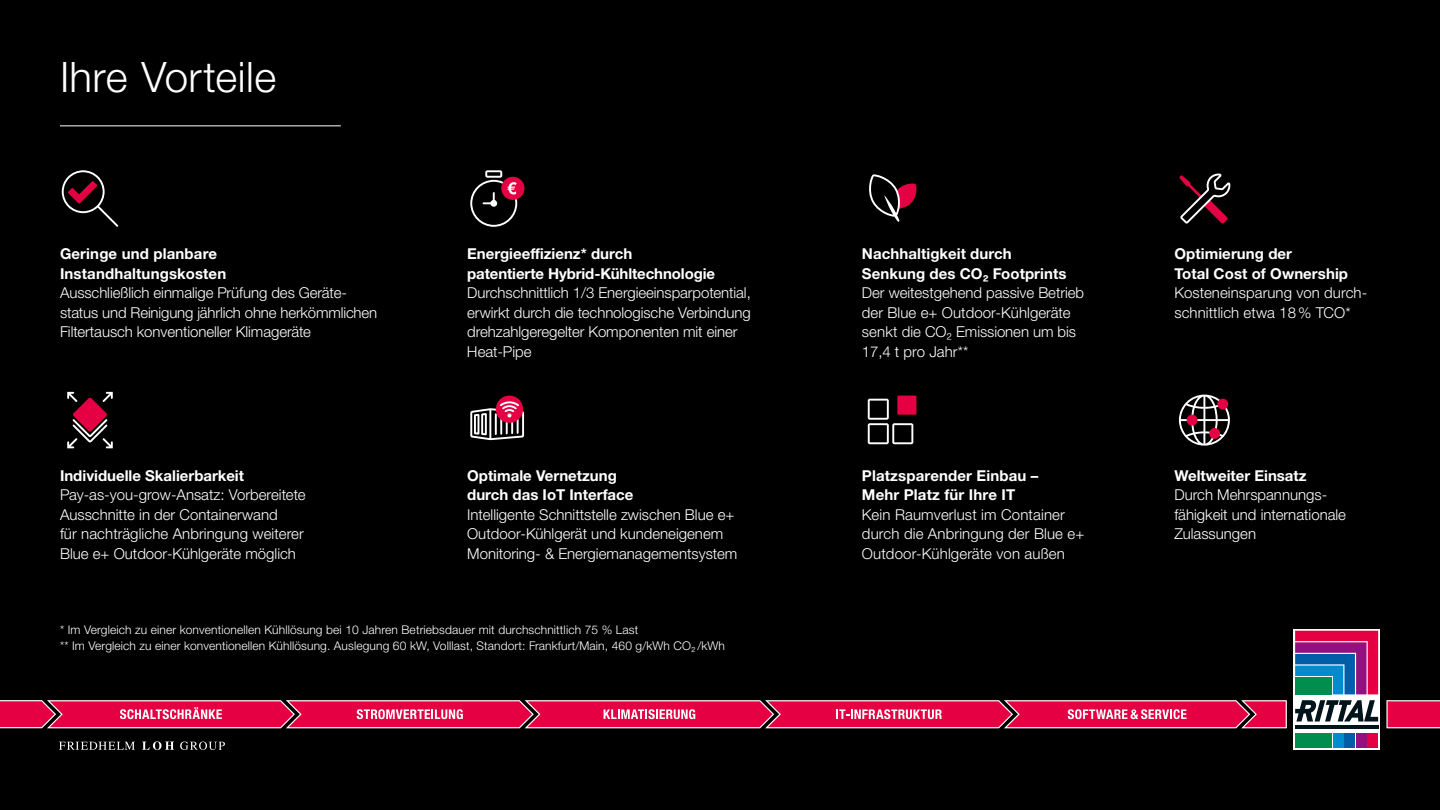
<style>
.page{position:relative;width:1440px;height:810px;background:#000}
.page>*{position:absolute;margin:0;border:0;box-sizing:border-box;transform-origin:0 0}
.t1{font:300 42px "Neue Helvetica For Rittal";letter-spacing:.01em;color:#fff}
.t2{font:300 15px/19.5px "Neue Helvetica For Rittal";color:#fff}
.t3{font:700 15px/19.5px "Neue Helvetica For Rittal";letter-spacing:.005em;color:#fff}
.t4{font:300 12px/15.8px "Neue Helvetica For Rittal";letter-spacing:.01em;color:#fff}
</style>
<div class="page">
<svg style="left:59px;top:741px;width:166px;height:9px"></svg>
<svg style="left:1293px;top:629px;width:87px;height:121px;background:#ebeaec"></svg>
<hr style="left:1295px;top:725px;width:83px;height:3px;background:#00131a">
<svg style="left:1295px;top:700px;width:83px;height:22px;background:#717b7f"></svg>
<div style="left:1295px;top:733px;width:37px;height:15px;background:#008e4f"></div>
<div style="left:1333px;top:733px;width:10px;height:15px;background:#008bd0"></div>
<div style="left:1344px;top:733px;width:11px;height:15px;background:#005ea8"></div>
<div style="left:1356px;top:733px;width:11px;height:15px;background:#93117e"></div>
<svg style="left:1295px;top:631px;width:83px;height:63px;background:#714c85"></svg>
<div style="left:1368px;top:733px;width:10px;height:15px;background:#e50043"></div>
<svg style="left:1386px;top:700px;width:54px;height:28px;background:#e31753"></svg>
<svg style="left:0;top:700px;width:1287px;height:28px;background:#e2285f"></svg>
<hr style="left:60px;top:125px;width:281px;height:1px;background:#fff">
<svg style="left:62px;top:170px;width:56px;height:57px"></svg>
<svg style="left:67px;top:392px;width:46px;height:56px"></svg>
<div style="left:897px;top:396px;width:19px;height:19px;background:#e40042"></div>
<svg style="left:868px;top:399px;width:45px;height:45px"></svg>
<svg style="left:869px;top:174px;width:48px;height:48px"></svg>
<svg style="left:1179px;top:173px;width:52px;height:51px"></svg>
<svg style="left:1179px;top:395px;width:51px;height:51px"></svg>
<div style="left:1217px;top:399px;width:11px;height:11px;background:#e40042;border-radius:50%"></div>
<div style="left:1187px;top:415px;width:11px;height:11px;background:#e40042;border-radius:50%"></div>
<div style="left:1209px;top:428px;width:11px;height:11px;background:#e40042;border-radius:50%"></div>
<div style="left:501px;top:177px;width:23px;height:23px;background:#e40042;border-radius:50%"></div>
<svg style="left:470px;top:170px;width:47px;height:57px"></svg>
<div style="left:496px;top:396px;width:27px;height:27px;background:#e50043;border-radius:50%"></div>
<svg style="left:470px;top:400px;width:55px;height:41px"></svg>
<h1 class="t1" style="left:60px;top:51px;width:218px">Ihre Vorteile</h1>
<p class="t3" style="left:60px;top:244px;width:168px">Geringe und planbare<br>Instandhaltungskosten</p>
<p class="t2" style="left:60px;top:283px;width:319px">Ausschließlich einmalige Prüfung des Geräte&shy;status und Reinigung jährlich ohne herkömmlichen<br>Filtertausch konventioneller Klimageräte</p>
<p class="t3" style="left:60px;top:466px;width:186px">Individuelle Skalierbarkeit</p>
<p class="t2" style="left:60px;top:485px;width:247px">Pay-as-you-grow-Ansatz: Vorbereitete Ausschnitte in der Containerwand<br>für nachträgliche Anbringung weiterer Blue e+ Outdoor-Kühlgeräte möglich</p>
<p class="t3" style="left:467px;top:244px;width:250px">Energieeffizienz* durch<br>patentierte Hybrid-Kühltechnologie</p>
<p class="t2" style="left:467px;top:283px;width:285px">Durchschnittlich 1/3 Energieeinsparpotential, erwirkt durch die technologische Verbindung drehzahlgeregelter Komponenten mit einer Heat-Pipe</p>
<p class="t3" style="left:467px;top:466px;width:168px">Optimale Vernetzung durch das IoT Interface</p>
<p class="t2" style="left:467px;top:505px;width:272px">Intelligente Schnittstelle zwischen Blue e+<br>Outdoor-Kühlgerät und kundeneigenem<br>Monitoring- &amp; Energiemanagementsystem</p>
<p class="t4" style="left:60px;top:622px;width:667px">* Im Vergleich zu einer konventionellen Kühllösung bei 10 Jahren Betriebsdauer mit durchschnittlich 75 % Last<br>** Im Vergleich zu einer konventionellen Kühllösung. Auslegung 60 kW, Volllast, Standort: Frankfurt/Main, 460 g/kWh CO₂/kWh</p>
<p class="t3" style="left:862px;top:244px;width:206px">Nachhaltigkeit durch<br>Senkung des CO₂ Footprints</p>
<p class="t2" style="left:862px;top:283px;width:224px">Der weitestgehend passive Betrieb der Blue e+ Outdoor-Kühlgeräte senkt die CO₂ Emissionen um bis<br>17,4 t pro Jahr**</p>
<p class="t3" style="left:862px;top:466px;width:178px">Platzsparender Einbau –<br>Mehr Platz für Ihre IT</p>
<p class="t2" style="left:862px;top:505px;width:224px">Kein Raumverlust im Container durch die Anbringung der Blue e+<br>Outdoor-Kühlgeräte von außen</p>
<p class="t3" style="left:1174px;top:244px;width:175px">Optimierung der<br>Total Cost of Ownership</p>
<p class="t2" style="left:1174px;top:283px;width:194px">Kosteneinsparung von durch&shy;schnittlich etwa 18% TCO*</p>
<p class="t3" style="left:1174px;top:466px;width:134px">Weltweiter Einsatz</p>
<p class="t2" style="left:1174px;top:485px;width:173px">Durch Mehrspannungs&shy;fähigkeit und internationale<br>Zulassungen</p>
</div>
